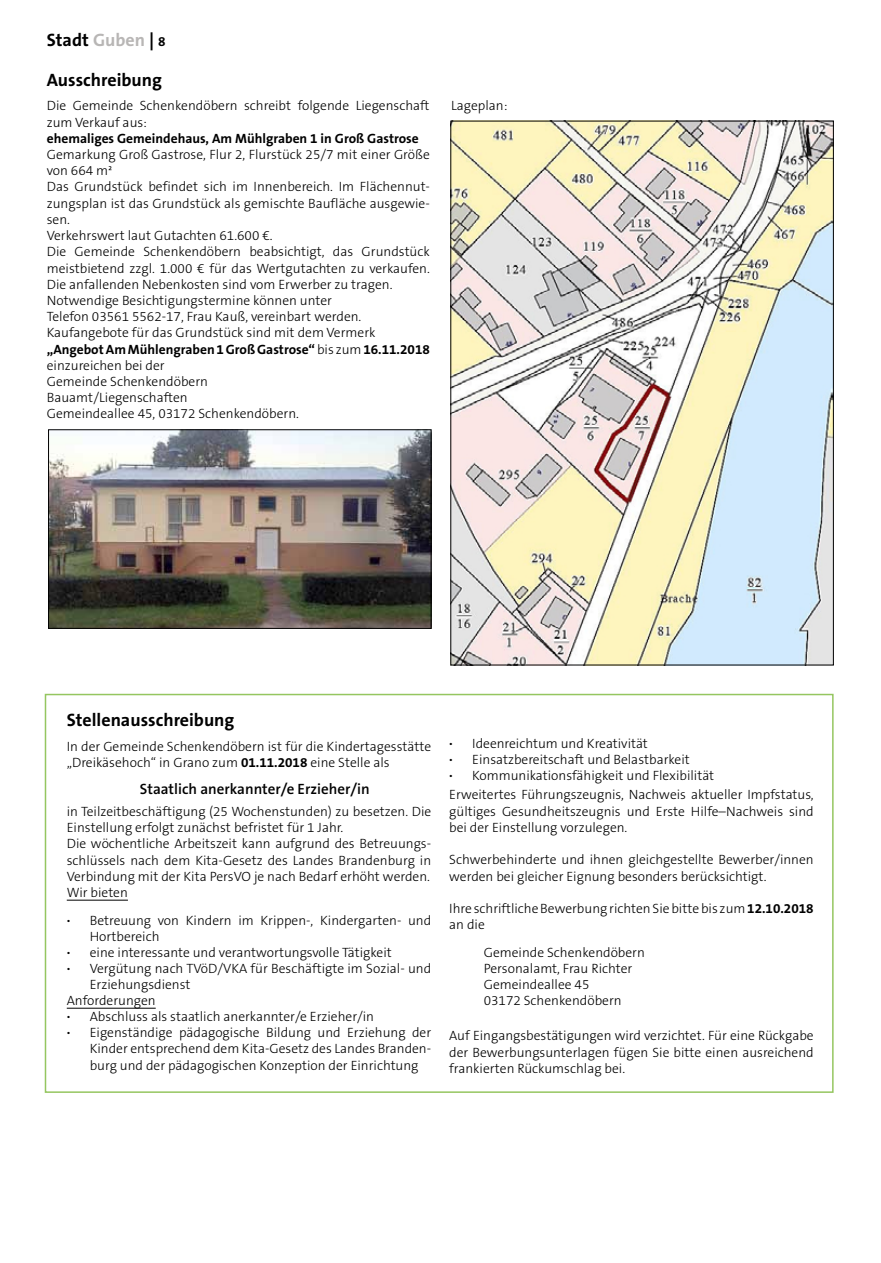
<style>
.page{position:relative;width:881px;height:1263px;background:#fff}
.page>*{position:absolute;margin:0;border:0;box-sizing:border-box;transform-origin:0 0}
.t1{font:700 18px "The Sans B7";color:#000}
.t2{font:600 15px "The Sans B6";color:#000}
.t3{font:300 13.5px/16.2px "The Sans B3";color:#000}
.t4{font:700 13.5px "The Sans B7";color:#000}
.s1{color:#b8b6b5}
.s2{font-size:13.5px}
.s3{font-family:"The Sans B3";font-weight:300}
.s4{font-family:"The Sans B7";font-weight:700}
</style>
<div class="page">
<hr style="left:67px;top:900px;width:61px;height:1px;background:#000">
<hr style="left:67px;top:1008px;width:89px;height:1px;background:#000">
<img style="left:50px;top:431px;width:379px;height:196px">
<div style="left:48px;top:429px;width:383px;height:200px;border:1px solid #000"></div>
<img style="left:452px;top:123px;width:379px;height:540px">
<div style="left:45px;top:694px;width:788px;height:399px;border:2px solid #95c660"></div>
<h1 class="t1" style="left:47px;top:30px;width:120px">Stadt <span class="s1">Guben</span> | <span class="s2">8</span></h1>
<h1 class="t1" style="left:47px;top:70px;width:117px">Ausschreibung</h1>
<p class="t3" style="left:47px;top:98px;width:384px">Die Gemeinde Schenkendöbern schreibt folgende Liegenschaft zum Verkauf aus:</p>
<p class="t4" style="left:47px;top:131px;width:373px">ehemaliges Gemeindehaus, Am Mühlgraben 1 in Groß Gastrose</p>
<p class="t3" style="left:47px;top:147px;width:384px">Gemarkung Groß Gastrose, Flur 2, Flurstück 25/7 mit einer Größe von 664 m²<br>Das Grundstück befindet sich im Innenbereich. Im Flächennut&shy;zungsplan ist das Grundstück als gemischte Baufläche ausgewie&shy;sen.<br>Verkehrswert laut Gutachten 61.600 €.<br>Die Gemeinde Schenkendöbern beabsichtigt, das Grundstück meistbietend zzgl. 1.000 € für das Wertgutachten zu verkaufen.<br>Die anfallenden Nebenkosten sind vom Erwerber zu tragen.<br>Notwendige Besichtigungstermine können unter<br>Telefon 03561 5562-17, Frau Kauß, vereinbart werden.<br>Kaufangebote für das Grundstück sind mit dem Vermerk</p>
<p class="t4" style="left:47px;top:342px;width:384px">„Angebot Am Mühlengraben 1 Groß Gastrose“ <span class="s3">bis zum</span> 16.11.2018</p>
<p class="t3" style="left:47px;top:358px;width:253px">einzureichen bei der<br>Gemeinde Schenkendöbern<br>Bauamt/Liegenschaften<br>Gemeindeallee 45, 03172 Schenkendöbern.</p>
<p class="t3" style="left:451px;top:98px;width:58px">Lageplan:</p>
<h1 class="t1" style="left:67px;top:710px;width:169px">Stellenausschreibung</h1>
<p class="t3" style="left:67px;top:739px;width:366px">In der Gemeinde Schenkendöbern ist für die Kindertagesstätte „Dreikäsehoch“ in Grano zum <span class="s4">01.11.2018</span> eine Stelle als</p>
<p class="t2" style="left:128px;top:781px;width:243px">→ Staatlich anerkannter/e Erzieher/in</p>
<p class="t3" style="left:67px;top:804px;width:366px">in Teilzeitbeschäftigung (25 Wochenstunden) zu besetzen. Die Einstellung erfolgt zunächst befristet für 1 Jahr.<br>Die wöchentliche Arbeitszeit kann aufgrund des Betreuungs&shy;schlüssels nach dem Kita-Gesetz des Landes Brandenburg in Verbindung mit der Kita PersVO je nach Bedarf erhöht werden.<br>Wir bieten</p>
<p class="t3" style="left:67px;top:912px;width:366px"><span class="s4">·</span> Betreuung von Kindern im Krippen-, Kindergarten- und</p>
<p class="t3" style="left:90px;top:929px;width:71px">Hortbereich</p>
<p class="t3" style="left:67px;top:945px;width:326px"><span class="s4">·</span> eine interessante und verantwortungsvolle Tätigkeit</p>
<p class="t3" style="left:67px;top:961px;width:366px"><span class="s4">·</span> Vergütung nach TVöD/VKA für Beschäftigte im Sozial- und</p>
<p class="t3" style="left:90px;top:977px;width:102px">Erziehungsdienst</p>
<p class="t3" style="left:67px;top:993px;width:90px">Anforderungen</p>
<p class="t3" style="left:67px;top:1009px;width:309px"><span class="s4">·</span> Abschluss als staatlich anerkannter/e Erzieher/in</p>
<p class="t3" style="left:67px;top:1025px;width:366px"><span class="s4">·</span> Eigenständige pädagogische Bildung und Erziehung der</p>
<p class="t3" style="left:90px;top:1041px;width:343px">Kinder entsprechend dem Kita-Gesetz des Landes Branden-</p>
<p class="t3" style="left:90px;top:1057px;width:330px">burg und der pädagogischen Konzeption der Einrichtung</p>
<p class="t3" style="left:449px;top:735px;width:266px"><span class="s4">·</span> Ideenreichtum und Kreativität<br><span class="s4">·</span> Einsatzbereitschaft und Belastbarkeit<br><span class="s4">·</span> Kommunikationsfähigkeit und Flexibilität</p>
<p class="t3" style="left:449px;top:787px;width:366px;text-align:justify">Erweitertes Führungszeugnis, Nachweis aktueller Impfstatus, gültiges Gesundheitszeugnis und Erste Hilfe–Nachweis sind bei der Einstellung vorzulegen.</p>
<p class="t3" style="left:449px;top:852px;width:366px">Schwerbehinderte und ihnen gleichgestellte Bewerber/innen werden bei gleicher Eignung besonders berücksichtigt.</p>
<p class="t3" style="left:449px;top:901px;width:366px">Ihre schriftliche Bewerbung richten Sie bitte bis zum <span class="s4">12.10.2018 </span>an die</p>
<p class="t3" style="left:483px;top:944px;width:163px">Gemeinde Schenkendöbern<br>Personalamt, Frau Richter<br>Gemeindeallee 45<br>03172 Schenkendöbern</p>
<p class="t3" style="left:449px;top:1028px;width:366px;text-align:justify">Auf Eingangsbestätigungen wird verzichtet. Für eine Rückgabe der Bewerbungsunterlagen fügen Sie bitte einen ausreichend frankierten Rückumschlag bei.</p>
</div>
